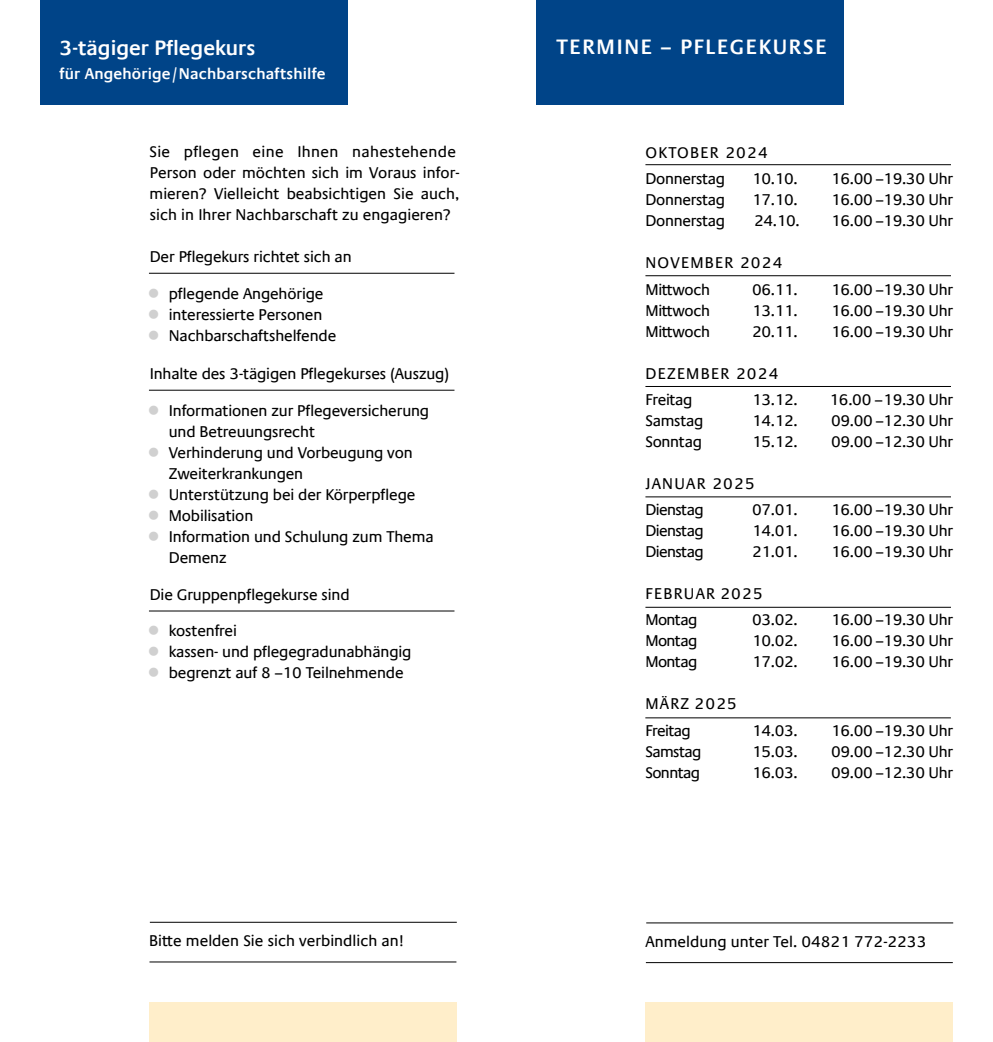
<style>
.page{position:relative;width:993px;height:1042px;background:#fff}
.page>*{position:absolute;margin:0;border:0;box-sizing:border-box;transform-origin:0 0}
.t1{font:600 21px "Praxis Com";color:#fff}
.t2{font:600 21px "Praxis Com";letter-spacing:.08em;color:#fff}
._1_Headline_Innen_12_pt{font:15.75px/21px "Praxis Com";letter-spacing:-.01em;color:#000}
._1_Headline_Innen_12_pt-2{font:15.75px "Praxis Com";letter-spacing:-.04em;color:#000}
._1_Headline_Innen_12_pt-3{font:15.75px "Praxis Com";letter-spacing:.08em;color:#000}
.t3{font:600 15.75px "Praxis Com";letter-spacing:.01em;color:#fff}
.Headline_36_pt{font:15.75px "Praxis Com";letter-spacing:.08em;color:#000}
.s1{color:#d0d0d0}
</style>
<div class="page">
<div style="left:40px;top:0;width:307px;height:104px;background:#048"></div>
<div style="left:149px;top:1002px;width:307px;height:40px;background:#ffeeca"></div>
<div style="left:644px;top:1002px;width:308px;height:40px;background:#ffeeca"></div>
<hr style="left:646px;top:922px;width:306px;height:1px;background:#000">
<hr style="left:645px;top:962px;width:307px;height:1px;background:#000">
<div style="left:536px;top:0;width:307px;height:104px;background:#048"></div>
<hr style="left:645px;top:164px;width:305px;height:1px;background:#000">
<hr style="left:645px;top:275px;width:305px;height:1px;background:#000">
<hr style="left:645px;top:386px;width:305px;height:1px;background:#000">
<hr style="left:645px;top:496px;width:305px;height:1px;background:#000">
<hr style="left:645px;top:607px;width:305px;height:1px;background:#000">
<hr style="left:149px;top:273px;width:305px;height:1px;background:#000">
<hr style="left:149px;top:390px;width:305px;height:1px;background:#000">
<hr style="left:149px;top:611px;width:305px;height:1px;background:#000">
<hr style="left:150px;top:922px;width:306px;height:1px;background:#000">
<hr style="left:149px;top:961px;width:307px;height:1px;background:#000">
<hr style="left:645px;top:717px;width:305px;height:1px;background:#000">
<p class="t1" style="left:60px;top:35px;width:197px">3-tägiger Pflegekurs</p>
<p class="t3" style="left:60px;top:65px;width:267px">für Angehörige/Nachbarschaftshilfe</p>
<p class="_1_Headline_Innen_12_pt" style="left:149px;top:141px;width:311px">Sie pflegen eine Ihnen nahestehende Person oder möchten sich im Voraus infor&shy;mieren? Vielleicht beabsichtigen Sie auch, sich in Ihrer Nachbarschaft zu engagieren?</p>
<p class="_1_Headline_Innen_12_pt" style="left:150px;top:246px;width:203px">Der Pflegekurs richtet sich an</p>
<p class="_1_Headline_Innen_12_pt" style="left:148px;top:283px;width:177px"><span class="s1">●</span> pflegende Angehörige</p>
<p class="_1_Headline_Innen_12_pt" style="left:148px;top:304px;width:176px"><span class="s1">●</span> interessierte Personen</p>
<p class="_1_Headline_Innen_12_pt" style="left:148px;top:325px;width:190px"><span class="s1">●</span> Nachbarschaftshelfende</p>
<p class="_1_Headline_Innen_12_pt" style="left:150px;top:363px;width:301px">Inhalte des 3-tägigen Pflegekurses (Auszug)</p>
<p class="_1_Headline_Innen_12_pt" style="left:169px;top:400px;width:262px;text-indent:-21px"><span class="s1">●</span> Informationen zur Pflegeversicherung und Betreuungsrecht</p>
<p class="_1_Headline_Innen_12_pt" style="left:169px;top:442px;width:245px;text-indent:-21px"><span class="s1">●</span> Verhinderung und Vorbeugung von<br>Zweiterkrankungen</p>
<p class="_1_Headline_Innen_12_pt" style="left:148px;top:484px;width:269px"><span class="s1">●</span> Unterstützung bei der Körperpflege</p>
<p class="_1_Headline_Innen_12_pt" style="left:148px;top:505px;width:107px"><span class="s1">●</span> Mobilisation</p>
<p class="_1_Headline_Innen_12_pt" style="left:169px;top:526px;width:266px;text-indent:-21px"><span class="s1">●</span> Information und Schulung zum Thema<br>Demenz</p>
<p class="_1_Headline_Innen_12_pt" style="left:150px;top:584px;width:201px">Die Gruppenpflegekurse sind</p>
<p class="_1_Headline_Innen_12_pt" style="left:148px;top:621px;width:91px"><span class="s1">●</span> kostenfrei</p>
<p class="_1_Headline_Innen_12_pt" style="left:148px;top:642px;width:265px"><span class="s1">●</span> kassen- und pflegegradunabhängig</p>
<p class="_1_Headline_Innen_12_pt" style="left:148px;top:663px;width:257px"><span class="s1">●</span> begrenzt auf 8 –10 Teilnehmende</p>
<p class="_1_Headline_Innen_12_pt" style="left:149px;top:930px;width:257px">Bitte melden Sie sich verbindlich an!</p>
<p class="t2" style="left:556px;top:35px;width:271px">TERMINE – PFLEGEKURSE</p>
<p class="_1_Headline_Innen_12_pt-3" style="left:645px;top:144px;width:124px">OKTOBER 2024</p>
<p class="_1_Headline_Innen_12_pt" style="left:645px;top:169px;width:81px">Donnerstag</p>
<p class="_1_Headline_Innen_12_pt" style="left:752px;top:169px;width:47px">10.10.</p>
<p class="_1_Headline_Innen_12_pt" style="left:830px;top:169px;width:123px">16.00 –19.30 Uhr</p>
<p class="_1_Headline_Innen_12_pt" style="left:645px;top:190px;width:81px">Donnerstag</p>
<p class="_1_Headline_Innen_12_pt" style="left:752px;top:190px;width:47px">17.10.</p>
<p class="_1_Headline_Innen_12_pt" style="left:830px;top:190px;width:123px">16.00 –19.30 Uhr</p>
<p class="_1_Headline_Innen_12_pt" style="left:645px;top:211px;width:81px">Donnerstag</p>
<p class="_1_Headline_Innen_12_pt" style="left:753px;top:211px;width:47px">24.10.</p>
<p class="_1_Headline_Innen_12_pt" style="left:830px;top:211px;width:123px">16.00 –19.30 Uhr</p>
<p class="_1_Headline_Innen_12_pt-3" style="left:645px;top:254px;width:138px">NOVEMBER 2024</p>
<p class="_1_Headline_Innen_12_pt" style="left:645px;top:279px;width:66px">Mittwoch</p>
<p class="_1_Headline_Innen_12_pt" style="left:752px;top:279px;width:47px">06.11.</p>
<p class="_1_Headline_Innen_12_pt" style="left:830px;top:279px;width:123px">16.00 –19.30 Uhr</p>
<p class="_1_Headline_Innen_12_pt" style="left:645px;top:300px;width:66px">Mittwoch</p>
<p class="_1_Headline_Innen_12_pt" style="left:752px;top:300px;width:47px">13.11.</p>
<p class="_1_Headline_Innen_12_pt" style="left:830px;top:300px;width:123px">16.00 –19.30 Uhr</p>
<p class="_1_Headline_Innen_12_pt" style="left:645px;top:321px;width:66px">Mittwoch</p>
<p class="_1_Headline_Innen_12_pt" style="left:752px;top:321px;width:47px">20.11.</p>
<p class="_1_Headline_Innen_12_pt" style="left:830px;top:321px;width:123px">16.00 –19.30 Uhr</p>
<p class="_1_Headline_Innen_12_pt-3" style="left:645px;top:364px;width:134px">DEZEMBER 2024</p>
<p class="_1_Headline_Innen_12_pt" style="left:645px;top:389px;width:49px">Freitag</p>
<p class="_1_Headline_Innen_12_pt" style="left:752px;top:389px;width:47px">13.12.</p>
<p class="_1_Headline_Innen_12_pt" style="left:829px;top:389px;width:125px">16.00 –19.30 Uhr</p>
<p class="_1_Headline_Innen_12_pt" style="left:645px;top:410px;width:59px">Samstag</p>
<p class="_1_Headline_Innen_12_pt" style="left:752px;top:410px;width:47px">14.12.</p>
<p class="_1_Headline_Innen_12_pt" style="left:830px;top:410px;width:123px">09.00 –12.30 Uhr</p>
<p class="_1_Headline_Innen_12_pt" style="left:645px;top:431px;width:58px">Sonntag</p>
<p class="_1_Headline_Innen_12_pt" style="left:752px;top:431px;width:47px">15.12.</p>
<p class="_1_Headline_Innen_12_pt" style="left:830px;top:431px;width:123px">09.00 –12.30 Uhr</p>
<p class="Headline_36_pt" style="left:645px;top:474px;width:111px">JANUAR 2025</p>
<p class="_1_Headline_Innen_12_pt-2" style="left:645px;top:501px;width:60px">Dienstag</p>
<p class="_1_Headline_Innen_12_pt" style="left:752px;top:499px;width:47px">07.01.</p>
<p class="_1_Headline_Innen_12_pt" style="left:830px;top:499px;width:123px">16.00 –19.30 Uhr</p>
<p class="_1_Headline_Innen_12_pt-2" style="left:645px;top:522px;width:60px">Dienstag</p>
<p class="_1_Headline_Innen_12_pt" style="left:752px;top:520px;width:47px">14.01.</p>
<p class="_1_Headline_Innen_12_pt" style="left:830px;top:520px;width:123px">16.00 –19.30 Uhr</p>
<p class="_1_Headline_Innen_12_pt-2" style="left:645px;top:543px;width:60px">Dienstag</p>
<p class="_1_Headline_Innen_12_pt" style="left:752px;top:541px;width:47px">21.01.</p>
<p class="_1_Headline_Innen_12_pt" style="left:830px;top:541px;width:123px">16.00 –19.30 Uhr</p>
<p class="Headline_36_pt" style="left:645px;top:585px;width:119px">FEBRUAR 2025</p>
<p class="_1_Headline_Innen_12_pt" style="left:645px;top:610px;width:53px">Montag</p>
<p class="_1_Headline_Innen_12_pt" style="left:752px;top:610px;width:47px">03.02.</p>
<p class="_1_Headline_Innen_12_pt" style="left:830px;top:610px;width:123px">16.00 –19.30 Uhr</p>
<p class="_1_Headline_Innen_12_pt" style="left:645px;top:631px;width:53px">Montag</p>
<p class="_1_Headline_Innen_12_pt" style="left:752px;top:631px;width:47px">10.02.</p>
<p class="_1_Headline_Innen_12_pt" style="left:830px;top:631px;width:123px">16.00 –19.30 Uhr</p>
<p class="_1_Headline_Innen_12_pt" style="left:645px;top:652px;width:53px">Montag</p>
<p class="_1_Headline_Innen_12_pt" style="left:752px;top:652px;width:47px">17.02.</p>
<p class="_1_Headline_Innen_12_pt" style="left:830px;top:652px;width:123px">16.00 –19.30 Uhr</p>
<p class="Headline_36_pt" style="left:645px;top:695px;width:93px">MÄRZ 2025</p>
<p class="_1_Headline_Innen_12_pt-2" style="left:645px;top:721px;width:47px">Freitag</p>
<p class="_1_Headline_Innen_12_pt" style="left:752px;top:720px;width:47px">14.03.</p>
<p class="_1_Headline_Innen_12_pt" style="left:830px;top:720px;width:123px">16.00 –19.30 Uhr</p>
<p class="_1_Headline_Innen_12_pt-2" style="left:645px;top:742px;width:57px">Samstag</p>
<p class="_1_Headline_Innen_12_pt" style="left:752px;top:741px;width:47px">15.03.</p>
<p class="_1_Headline_Innen_12_pt" style="left:830px;top:741px;width:123px">09.00 –12.30 Uhr</p>
<p class="_1_Headline_Innen_12_pt-2" style="left:645px;top:763px;width:56px">Sonntag</p>
<p class="_1_Headline_Innen_12_pt" style="left:752px;top:762px;width:47px">16.03.</p>
<p class="_1_Headline_Innen_12_pt" style="left:830px;top:762px;width:123px">09.00 –12.30 Uhr</p>
<p class="_1_Headline_Innen_12_pt" style="left:645px;top:931px;width:282px">Anmeldung unter Tel. 04821 772-2233</p>
</div>
